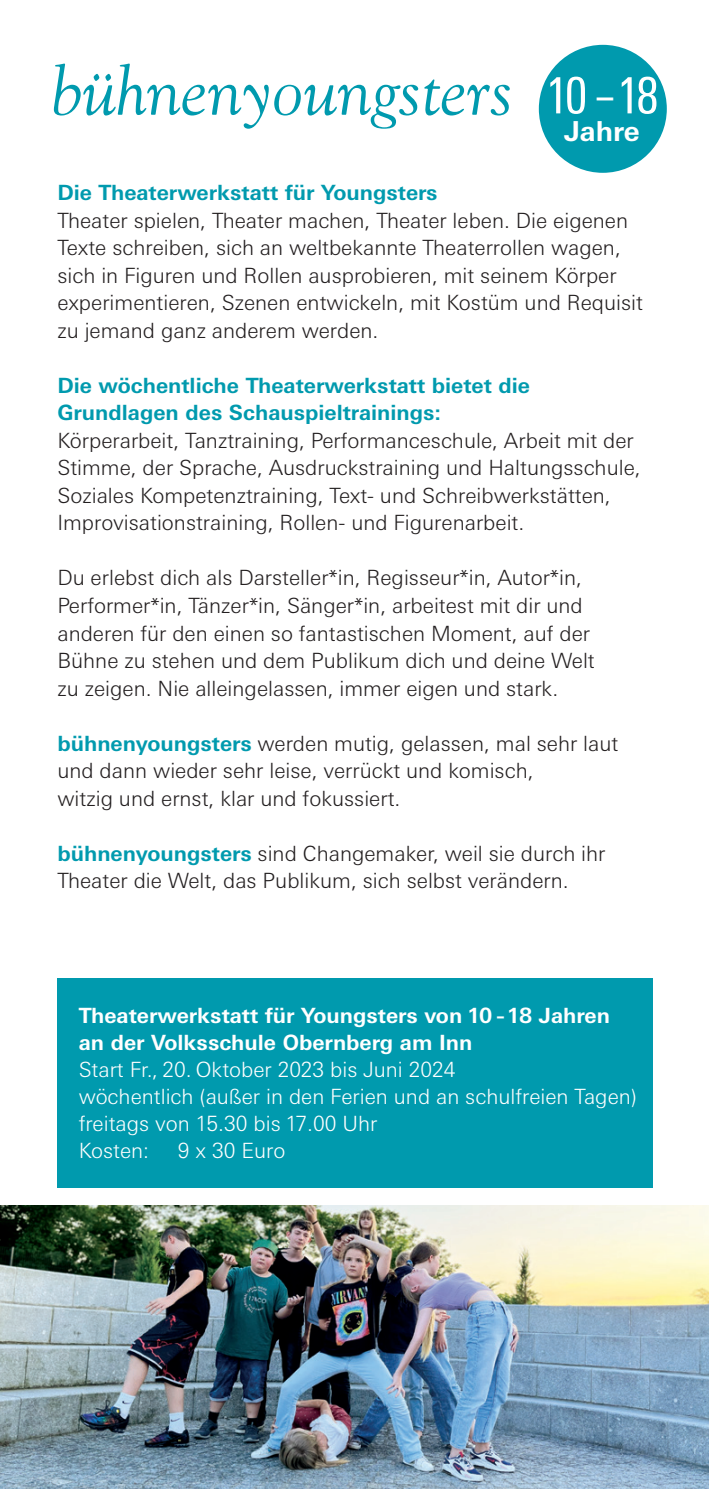
<style>
.page{position:relative;width:709px;height:1489px;background:#fff}
.page>*{position:absolute;margin:0;border:0;box-sizing:border-box;transform-origin:0 0}
.t1{font:condensed 50px "Univers Next Pro";color:#fff}
.t2{font:700 27.5px "Univers Next Pro";color:#fff}
.t3{font:300 21px/27.5px "Univers Next Pro";color:#231f20}
.t4{font:300 21px/27px "Univers Next Pro";color:#fff}
.t5{font:700 21px/27.5px "Univers Next Pro";color:#009aae}
.t6{font:700 21px/27px "Univers Next Pro";color:#fff}
.s1{font-weight:700;color:#009aae}
</style>
<div class="page">
<div style="left:57px;top:978px;width:596px;height:209px;background:#009aae"></div>
<img style="left:0;top:1205px;width:709px;height:283px">
<svg style="left:54px;top:64px;width:456px;height:65px"></svg>
<div style="left:539px;top:45px;width:128px;height:128px;background:#009aae;border-radius:50%"></div>
<h1 class="t1" style="left:545px;top:67px;width:115px">10 –18</h1>
<h2 class="t2" style="left:564px;top:115px;width:77px">Jahre</h2>
<p class="t5" style="left:57px;top:179px;width:382px">Die Theaterwerkstatt für Youngsters</p>
<p class="t3" style="left:57px;top:206px;width:587px">Theater spielen, Theater machen, Theater leben. Die eigenen Texte schreiben, sich an weltbekannte Theaterrollen wagen, sich in Figuren und Rollen ausprobieren, mit seinem Körper experimentieren, Szenen entwickeln, mit Kostüm und Requisit zu jemand ganz anderem werden.</p>
<p class="t5" style="left:57px;top:371px;width:474px">Die wöchentliche Theaterwerkstatt bietet die<br>Grundlagen des Schauspieltrainings:</p>
<p class="t3" style="left:57px;top:426px;width:585px">Körperarbeit, Tanztraining, Performanceschule, Arbeit mit der Stimme, der Sprache, Ausdruckstraining und Haltungsschule, Soziales Kompetenztraining, Text- und Schreibwerkstätten, Improvisationstraining, Rollen- und Figurenarbeit.</p>
<p class="t3" style="left:57px;top:564px;width:539px">Du erlebst dich als Darsteller*in, Regisseur*in, Autor*in, Performer*in, Tänzer*in, Sänger*in, arbeitest mit dir und anderen für den einen so fantastischen Moment, auf der Bühne zu stehen und dem Publikum dich und deine Welt zu zeigen. Nie alleingelassen, immer eigen und stark.</p>
<p class="t3" style="left:57px;top:729px;width:562px"><span class="s1">bühnenyoungsters</span> werden mutig, gelassen, mal sehr laut und dann wieder sehr leise, verrückt und komisch,<br>witzig und ernst, klar und fokussiert.</p>
<p class="t3" style="left:57px;top:839px;width:549px"><span class="s1">bühnenyoungsters</span> sind Changemaker, weil sie durch ihr<br>Theater die Welt, das Publikum, sich selbst verändern.</p>
<p class="t6" style="left:79px;top:1002px;width:533px">Theaterwerkstatt für Youngsters von 10 -18 Jahren an der Volksschule Obernberg am Inn</p>
<p class="t4" style="left:79px;top:1056px;width:560px">Start Fr., 20. Oktober 2023 bis Juni 2024<br>wöchentlich (außer in den Ferien und an schulfreien Tagen) freitags von 15.30 bis 17.00 Uhr<br>Kosten:</p>
<p class="t4" style="left:178px;top:1137px;width:109px">9 x 30 Euro</p>
</div>
